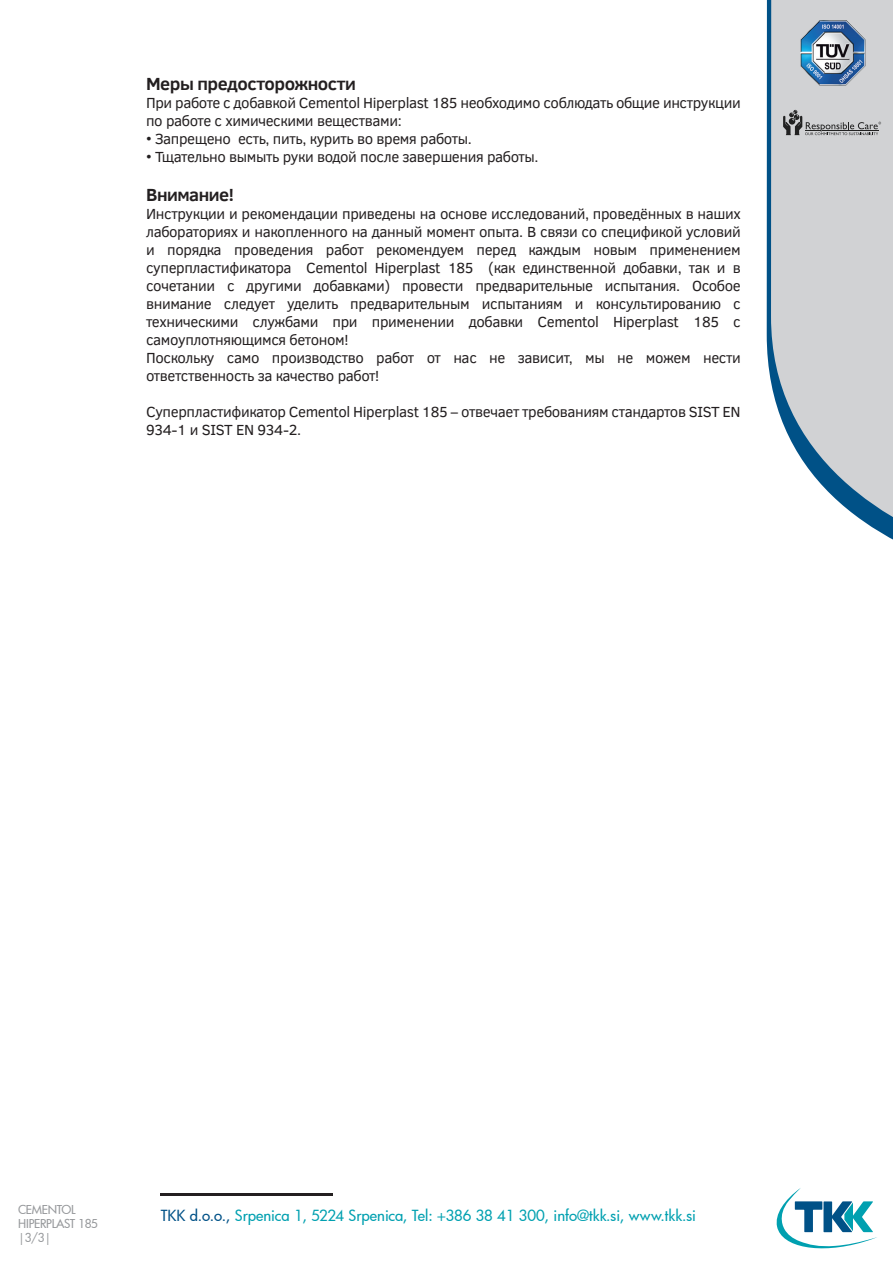
<style>
.page{position:relative;width:893px;height:1263px;background:#fff}
.page>*{position:absolute;margin:0;border:0;box-sizing:border-box;transform-origin:0 0}
.t1{font:700 18px "Clear Sans";letter-spacing:-.025em;color:#231f20}
.t2{font:15px/18px "Clear Sans";letter-spacing:-.025em;color:#231f20}
.t3{font:500 15px "Futura";color:#00a0b0}
.t4{font:500 12px/14.4px "Futura";letter-spacing:-.025em;color:#97999c}
.s1{color:#005187}
</style>
<div class="page">
<hr style="left:767px;top:0;width:4px;height:382px;background:#005187">
<svg style="left:771px;top:0;width:122px;height:540px;background:#cacfd4"></svg>
<hr style="left:161px;top:1193px;width:172px;height:2px;background:#231f20">
<svg style="left:776px;top:1188px;width:101px;height:61px"></svg>
<svg style="left:783px;top:110px;width:98px;height:25px;background:#aaaaac"></svg>
<img style="left:800px;top:20px;width:65px;height:65px">
<p class="t1" style="left:146px;top:70px;width:211px">Меры предосторожности</p>
<p class="t2" style="left:146px;top:93px;width:596px">При работе с добавкой Cementol Hiperplast 185 необходимо соблюдать общие инструкции по работе с химическими веществами:</p>
<p class="t2" style="left:146px;top:129px;width:327px">• Запрещено есть, пить, курить во время работы.</p>
<p class="t2" style="left:146px;top:147px;width:394px">• Тщательно вымыть руки водой после завершения работы.</p>
<p class="t1" style="left:146px;top:182px;width:89px">Внимание!</p>
<p class="t2" style="left:146px;top:205px;width:596px">Инструкции и рекомендации приведены на основе исследований, проведённых в наших лабораториях и накопленного на данный момент опыта. В связи со спецификой условий и порядка проведения работ рекомендуем перед каждым новым применением суперпластификатора Cementol Hiperplast 185 (как единственной добавки, так и в сочетании с другими добавками) провести предварительные испытания. Особое внимание следует уделить предварительным испытаниям и консультированию с техническими службами при применении добавки Cementol Hiperplast 185 с самоуплотняющимся бетоном!<br>Поскольку само производство работ от нас не зависит, мы не можем нести ответственность за качество работ!</p>
<p class="t2" style="left:146px;top:403px;width:596px">Суперпластификатор Cementol Hiperplast 185 – отвечает требованиям стандартов SIST EN<br>934-1 и SIST EN 934-2.</p>
<p class="t4" style="left:18px;top:1202px;width:81px">CEMENTOL<br>HIPERPLAST 185 |3/3|</p>
<p class="t3" style="left:161px;top:1205px;width:537px"><span class="s1">TKK d.o.o.,</span> Srpenica 1, 5224 Srpenica, Tel: +386 38 41 300, info@tkk.si, www.tkk.si</p>
</div>
